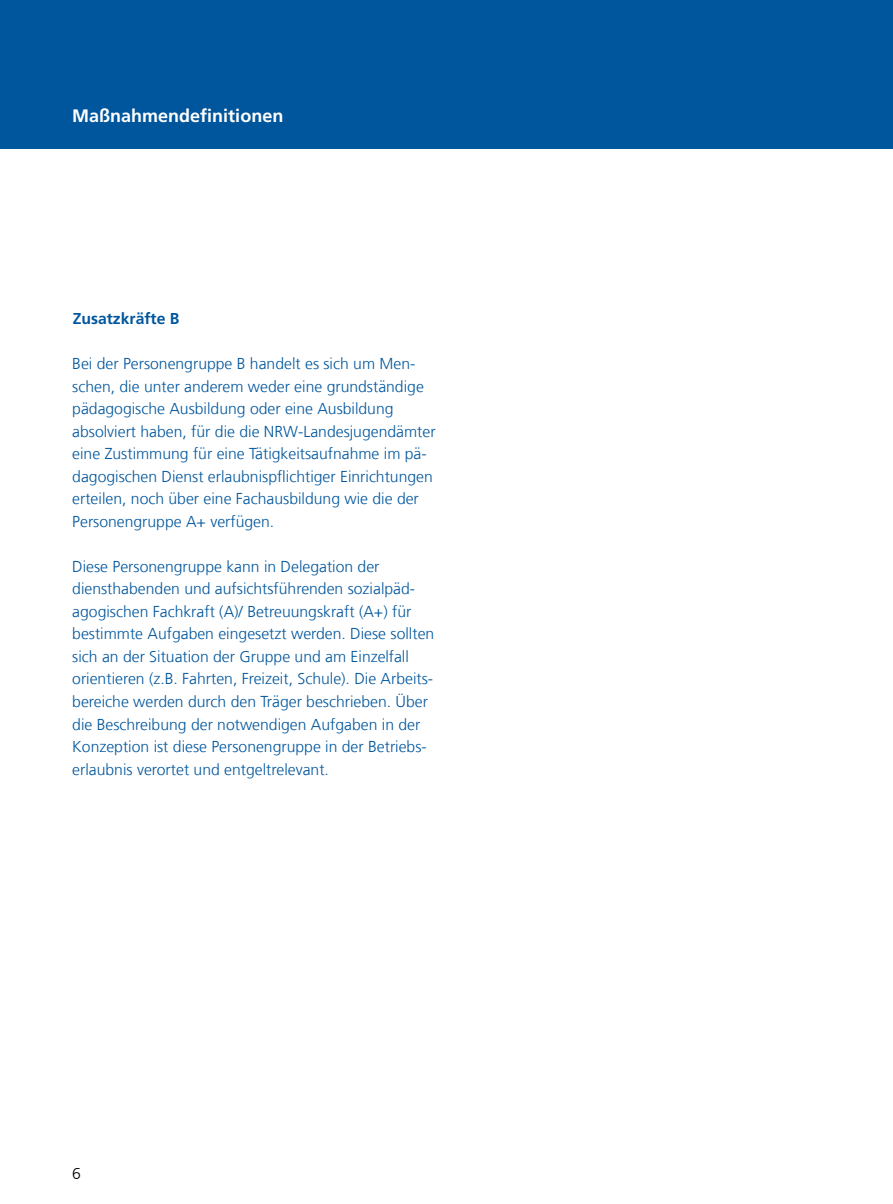
<style>
.page{position:relative;width:893px;height:1204px;background:#fff}
.page>*{position:absolute;margin:0;border:0;box-sizing:border-box;transform-origin:0 0}
.t1{font:700 18px "Frutiger LT Com";color:#fff}
.t2{font:300 15.75px/22.5px "Frutiger LT Com";color:#00569d}
.t3{font:700 15.75px "Frutiger LT Com";color:#00569d}
.t4{font:300 15.75px "Frutiger LT Com";color:#000}
</style>
<div class="page">
<div style="left:0;top:0;width:893px;height:149px;background:#00569d"></div>
<p class="t1" style="left:72px;top:105px;width:213px">Maßnahmendefinitionen</p>
<p class="t3" style="left:73px;top:309px;width:108px">Zusatzkräfte B</p>
<p class="t2" style="left:72px;top:352px;width:365px">Bei der Personengruppe B handelt es sich um Men&shy;schen, die unter anderem weder eine grundständige pädagogische Ausbildung oder eine Ausbildung absolviert haben, für die die NRW-Landesjugendämter eine Zustimmung für eine Tätigkeitsaufnahme im pä&shy;dagogischen Dienst erlaubnispflichtiger Einrichtungen erteilen, noch über eine Fachausbildung wie die der Personengruppe A+ verfügen.</p>
<p class="t2" style="left:72px;top:555px;width:364px">Diese Personengruppe kann in Delegation der diensthabenden und aufsichtsführenden sozialpäd&shy;agogischen Fachkraft (A)/ Betreuungskraft (A+) für bestimmte Aufgaben eingesetzt werden. Diese sollten sich an der Situation der Gruppe und am Einzelfall orientieren (z.B. Fahrten, Freizeit, Schule). Die Arbeits&shy;bereiche werden durch den Träger beschrieben. Über die Beschreibung der notwendigen Aufgaben in der Konzeption ist diese Personengruppe in der Betriebs&shy;erlaubnis verortet und entgeltrelevant.</p>
<p class="t4" style="left:72px;top:1164px;width:10px">6</p>
</div>
